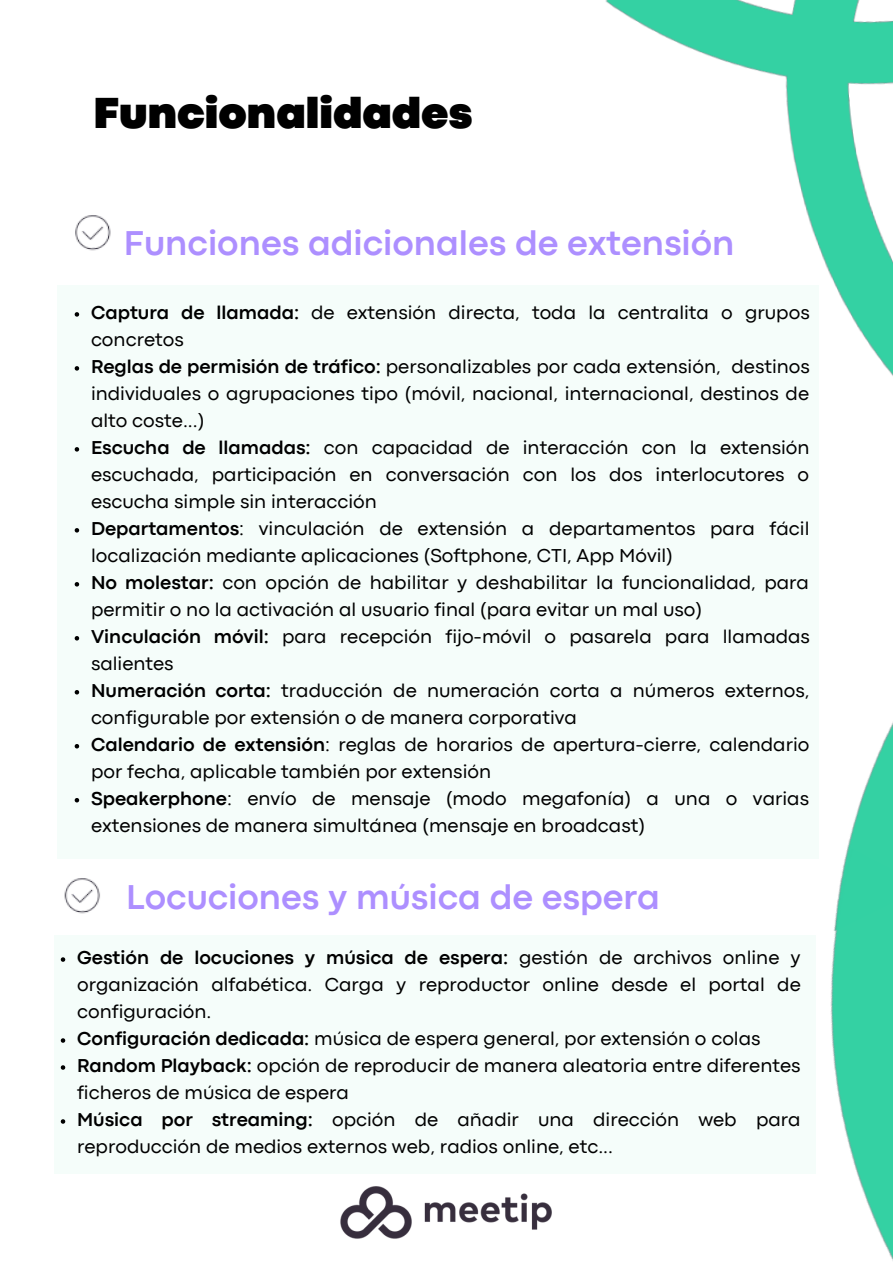
<style>
.page{position:relative;width:893px;height:1264px;background:#fff}
.page>*{position:absolute;margin:0;border:0;box-sizing:border-box;transform-origin:0 0}
.t1{font:900 45.3px "Codec Pro";color:#000}
.t2{font:700 36px "Codec Pro";color:#ad8fff}
.t3{font:19.5px/27px "Codec Pro";color:#000}
.s1{font-weight:700}
</style>
<div class="page">
<div style="left:57px;top:285px;width:761px;height:573px;background:#f5fdfa"></div>
<svg style="left:75px;top:312px;width:4px;height:4px"></svg>
<svg style="left:75px;top:366px;width:4px;height:4px"></svg>
<svg style="left:75px;top:447px;width:4px;height:4px"></svg>
<svg style="left:75px;top:528px;width:4px;height:4px"></svg>
<svg style="left:75px;top:582px;width:4px;height:4px"></svg>
<svg style="left:75px;top:636px;width:4px;height:4px"></svg>
<svg style="left:75px;top:690px;width:4px;height:4px"></svg>
<svg style="left:75px;top:744px;width:4px;height:4px"></svg>
<svg style="left:75px;top:798px;width:4px;height:4px"></svg>
<div style="left:54px;top:934px;width:761px;height:239px;background:#f5fdfa"></div>
<svg style="left:61px;top:957px;width:4px;height:4px"></svg>
<svg style="left:61px;top:1038px;width:4px;height:4px"></svg>
<svg style="left:61px;top:1065px;width:4px;height:4px"></svg>
<svg style="left:61px;top:1119px;width:4px;height:4px"></svg>
<img style="left:340px;top:1186px;width:212px;height:53px">
<img style="left:605px;top:0;width:287px;height:375px">
<img style="left:830px;top:943px;width:62px;height:316px">
<img style="left:833px;top:724px;width:59px;height:219px">
<img style="left:75px;top:215px;width:36px;height:36px">
<img style="left:64px;top:878px;width:36px;height:36px">
<h1 class="t1" style="left:93px;top:96px;width:380px">Funcionalidades</h1>
<h2 class="t2" style="left:124px;top:230px;width:612px">Funciones adicionales de extensión</h2>
<p class="t3" style="left:91px;top:300px;width:720px"><span class="s1">Captura de llamada:</span> de extensión directa, toda la centralita o grupos concretos<br><span class="s1">Reglas de permisión de tráfico:</span> personalizables por cada extensión, destinos individuales o agrupaciones tipo (móvil, nacional, internacional, destinos de alto coste...)<br><span class="s1">Escucha de llamadas:</span> con capacidad de interacción con la extensión escuchada, participación en conversación con los dos interlocutores o escucha simple sin interacción<br><span class="s1">Departamentos</span>: vinculación de extensión a departamentos para fácil localización mediante aplicaciones (Softphone, CTI, App Móvil)<br><span class="s1">No molestar:</span> con opción de habilitar y deshabilitar la funcionalidad, para permitir o no la activación al usuario final (para evitar un mal uso)<br><span class="s1">Vinculación móvil:</span> para recepción fijo-móvil o pasarela para llamadas salientes<br><span class="s1">Numeración corta:</span> traducción de numeración corta a números externos, configurable por extensión o de manera corporativa<br><span class="s1">Calendario de extensión</span>: reglas de horarios de apertura-cierre, calendario por fecha, aplicable también por extensión<br><span class="s1">Speakerphone</span>: envío de mensaje (modo megafonía) a una o varias extensiones de manera simultánea (mensaje en broadcast)</p>
<h2 class="t2" style="left:126px;top:884px;width:535px">Locuciones y música de espera</h2>
<p class="t3" style="left:77px;top:945px;width:725px"><span class="s1">Gestión de locuciones y música de espera:</span> gestión de archivos online y organización alfabética. Carga y reproductor online desde el portal de configuración.<br><span class="s1">Configuración dedicada:</span> música de espera general, por extensión o colas <span class="s1">Random Playback:</span> opción de reproducir de manera aleatoria entre diferentes ficheros de música de espera<br><span class="s1">Música por streaming:</span> opción de añadir una dirección web para reproducción de medios externos web, radios online, etc...</p>
</div>
